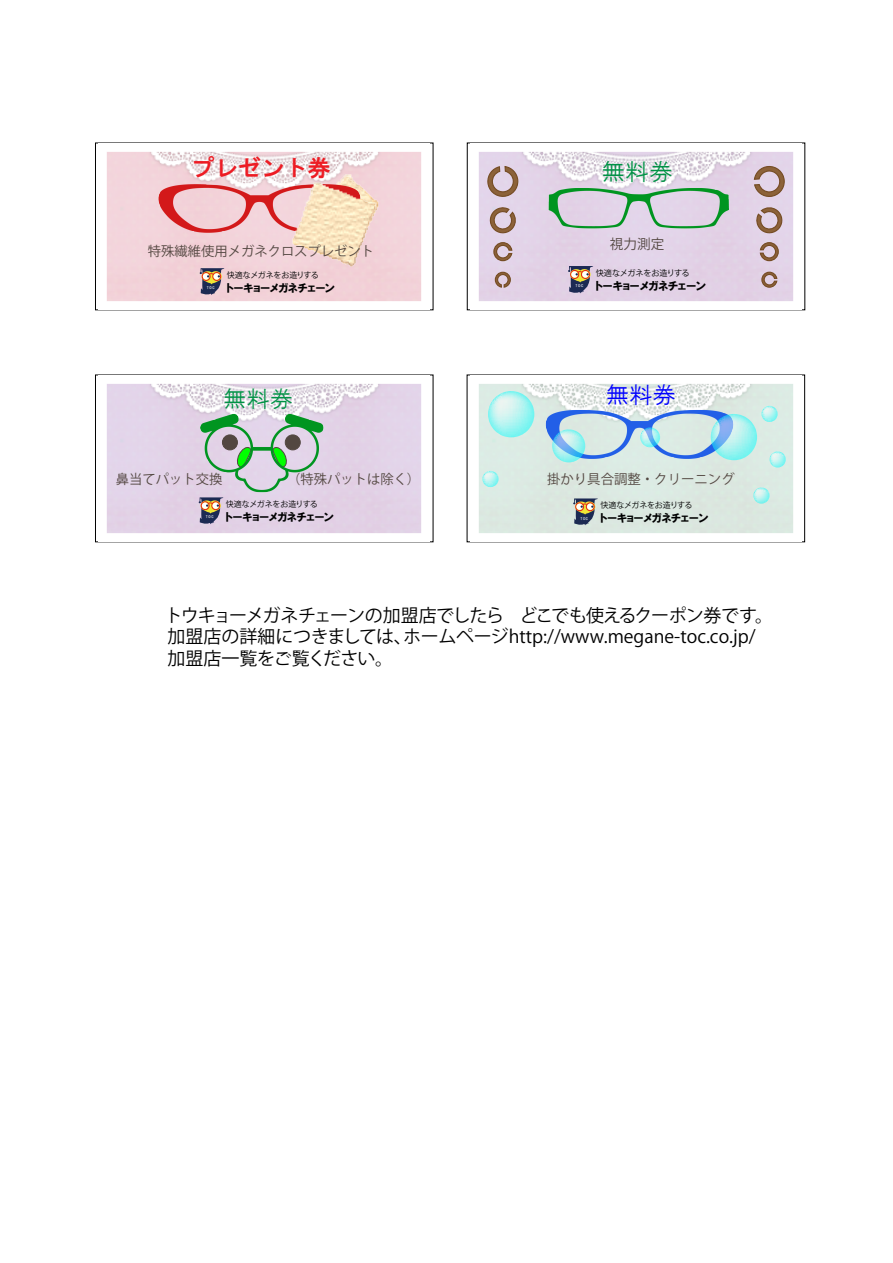
<style>
.page{position:relative;width:893px;height:1263px;background:#fff}
.page>*{position:absolute;margin:0;border:0;box-sizing:border-box;transform-origin:0 0}
.t1{font:23.7px "HGS Gothic M";color:#009245}
.t2{font:23.25px "HGS Gothic M";color:#00f}
.t3{font:23.1px "HGS Gothic E";color:#ed1c24}
.t4{font:23.1px "HGS Gothic M";color:#009245}
.t5{font:18px/21.6px "Koz Go Pro";letter-spacing:-.02em;color:#000}
.t6{font:13.65px "Koz Go Pro";color:#534741}
.t7{font:13.35px "Koz Go Pro";color:#534741}
.t8{font:11.55px "HGP Soei Kakugothic UB";color:#000}
.t9{font:11.25px "HGP Soei Kakugothic UB";color:#000}
.t10{font:8.1px "Koz Go Pro";letter-spacing:-.02em;color:#000}
.t11{font:7.95px "Koz Go Pro";letter-spacing:-.02em;color:#000}
.t12{font:3.6px "HGP Gothic E";letter-spacing:.18em;color:#fff}
</style>
<div class="page">
<svg style="left:467px;top:143px;width:338px;height:167px;fill:#e3d5ea"></svg>
<img style="left:527px;top:142px;width:220px;height:169px">
<svg style="left:487px;top:165px;width:31px;height:32px"></svg>
<svg style="left:487px;top:206px;width:31px;height:30px"></svg>
<svg style="left:494px;top:271px;width:17px;height:17px"></svg>
<svg style="left:493px;top:242px;width:20px;height:20px"></svg>
<svg style="left:753px;top:166px;width:32px;height:31px"></svg>
<svg style="left:755px;top:205px;width:30px;height:31px"></svg>
<svg style="left:761px;top:271px;width:17px;height:17px"></svg>
<svg style="left:759px;top:242px;width:20px;height:20px"></svg>
<svg style="left:568px;top:266px;width:27px;height:28px"></svg>
<img style="left:99px;top:376px;width:331px;height:165px">
<img style="left:186px;top:381px;width:144px;height:144px">
<svg style="left:199px;top:497px;width:26px;height:28px"></svg>
<svg style="left:467px;top:375px;width:338px;height:167px;fill:#dcece5"></svg>
<img style="left:525px;top:374px;width:232px;height:169px">
<svg style="left:488px;top:391px;width:46px;height:46px;background:#b4f2ee"></svg>
<svg style="left:552px;top:429px;width:33px;height:33px"></svg>
<svg style="left:753px;top:487px;width:17px;height:17px"></svg>
<svg style="left:482px;top:471px;width:17px;height:16px"></svg>
<svg style="left:711px;top:406px;width:75px;height:61px;background:#b8e4e8"></svg>
<svg style="left:640px;top:427px;width:20px;height:20px"></svg>
<svg style="left:573px;top:498px;width:26px;height:28px"></svg>
<img style="left:135px;top:142px;width:103px;height:169px">
<img style="left:238px;top:142px;width:2px;height:169px">
<img style="left:240px;top:142px;width:189px;height:169px">
<svg style="left:200px;top:268px;width:26px;height:28px"></svg>
<p class="t3" style="left:191px;top:156px;width:141px">プレゼント券</p>
<h1 class="t1" style="left:601px;top:160px;width:73px">無料券</h1>
<p class="t7" style="left:148px;top:242px;width:228px">特殊繊維使用メガネクロスプレゼント</p>
<p class="t12" style="left:207px;top:286px;width:9px">TOC</p>
<p class="t9" style="left:227px;top:282px;width:110px">トーキョーメガネチェーン</p>
<p class="t11" style="left:227px;top:270px;width:94px">快適なメガネをお造りする</p>
<p class="t6" style="left:610px;top:235px;width:56px">視力測定</p>
<p class="t10" style="left:596px;top:268px;width:95px">快適なメガネをお造りする</p>
<p class="t12" style="left:575px;top:284px;width:9px">TOC</p>
<p class="t8" style="left:596px;top:280px;width:112px">トーキョーメガネチェーン</p>
<p class="t4" style="left:223px;top:387px;width:71px">無料券</p>
<p class="t2" style="left:606px;top:383px;width:72px">無料券</p>
<p class="t7" style="left:116px;top:471px;width:108px">鼻当てパット交換</p>
<p class="t7" style="left:287px;top:471px;width:135px">（特殊パットは除く）</p>
<p class="t12" style="left:206px;top:515px;width:9px">TOC</p>
<p class="t9" style="left:226px;top:512px;width:110px">トーキョーメガネチェーン</p>
<p class="t11" style="left:226px;top:499px;width:94px">快適なメガネをお造りする</p>
<p class="t7" style="left:547px;top:470px;width:189px">掛かり具合調整・クリーニング</p>
<p class="t11" style="left:600px;top:500px;width:94px">快適なメガネをお造りする</p>
<p class="t12" style="left:580px;top:516px;width:9px">TOC</p>
<p class="t9" style="left:600px;top:513px;width:110px">トーキョーメガネチェーン</p>
<p class="t5" style="left:165px;top:605px;width:610px">トウキョーメガネチェーンの加盟店でしたら　どこでも使えるクーポン券です。加盟店の詳細につきましては、ホームページhttp://www.megane-toc.co.jp/加盟店一覧をご覧ください。</p>
</div>
